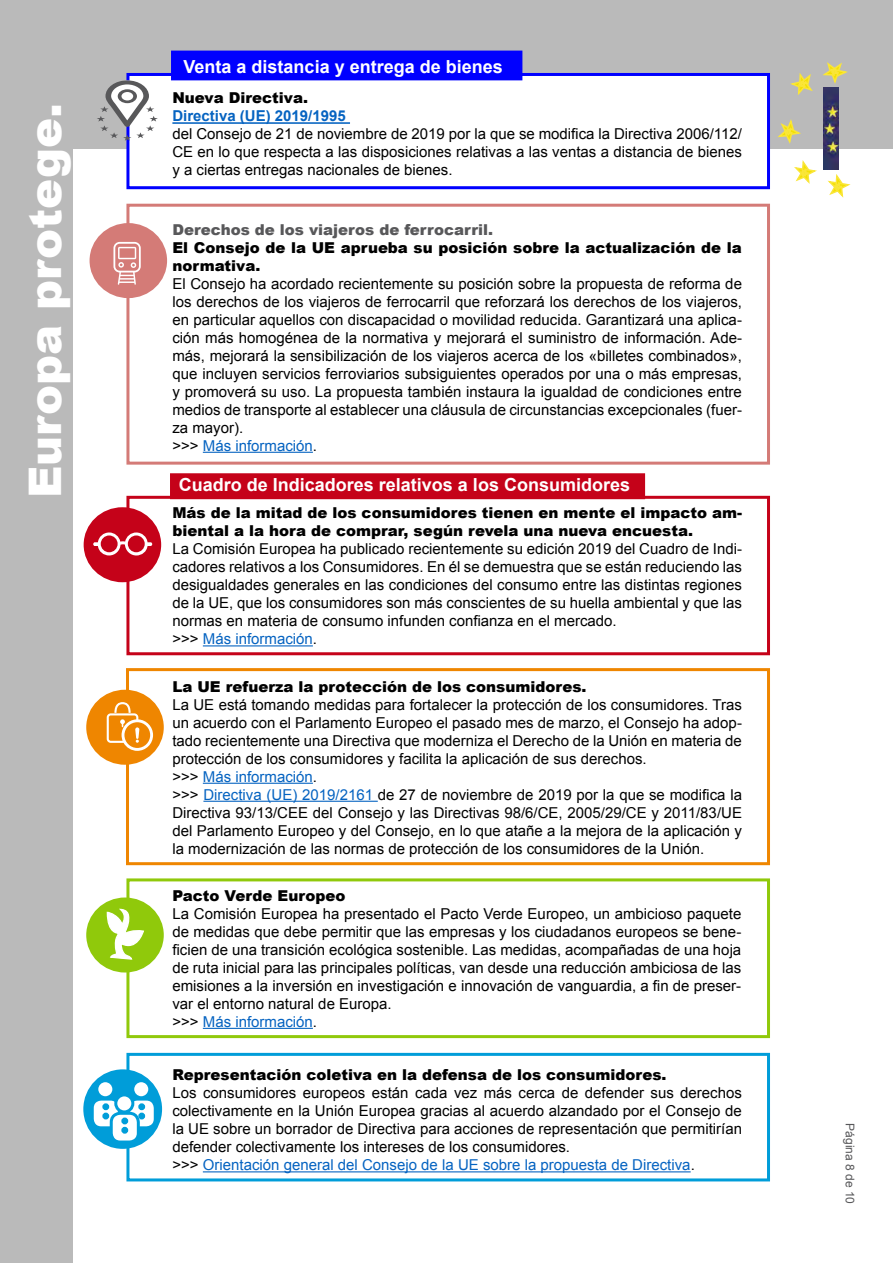
<style>
.page{position:relative;width:893px;height:1263px;background:#fff}
.page>*{position:absolute;margin:0;border:0;box-sizing:border-box;transform-origin:0 0}
.t1{font:900 45px "Arial";color:#fff}
.t2{font:700 18px "Arial";color:#fff}
.t3{font:15px/18px "Arial";color:#000}
.t4{font:900 15px/18px "Arial";color:#000}
.t5{font:900 15px "Arial";color:#58585a}
.t6{font:700 15px "Arial";color:#0563c1}
.t7{font:12px "Arial";color:#58585a}
.s1{color:#0563c1}
</style>
<div class="page">
<div style="left:0;top:0;width:893px;height:148px;background:#bababa"></div>
<img style="left:823px;top:97px;width:16px;height:72px">
<div style="left:126px;top:73px;width:644px;height:116px;background:#fff;border:3px solid #00f"></div>
<div style="left:126px;top:878px;width:644px;height:160px;border:3px solid #90c90b"></div>
<hr style="left:203px;top:1028px;width:110px;height:1px;background:#0563c1">
<div style="left:88px;top:899px;width:74px;height:72px;background:#90c90b;border-radius:50%"></div>
<div style="left:86px;top:897px;width:78px;height:75px;border:3px solid #90c90b;border-radius:50%"></div>
<svg style="left:106px;top:908px;width:39px;height:60px"></svg>
<div style="left:126px;top:1053px;width:644px;height:128px;border:3px solid #009dd9"></div>
<hr style="left:203px;top:1171px;width:488px;height:1px;background:#0563c1">
<div style="left:85px;top:1071px;width:76px;height:76px;background:#009dd9;border-radius:50%"></div>
<div style="left:83px;top:1069px;width:79px;height:80px;border:3px solid #009dd9;border-radius:50%"></div>
<div style="left:133px;top:1081px;width:17px;height:17px;background:#fff;border-radius:50%"></div>
<div style="left:131px;top:1079px;width:20px;height:20px;border:3px solid #009dd9;border-radius:50%"></div>
<div style="left:128px;top:1099px;width:27px;height:29px;background:#fff;border-radius:9px"></div>
<div style="left:127px;top:1097px;width:30px;height:32px;border:3px solid #009dd9;border-radius:9px"></div>
<div style="left:138px;top:1103px;width:7px;height:7px;border:3px solid #009dd9;border-radius:50%"></div>
<svg style="left:140px;top:1105px;width:4px;height:8px"></svg>
<div style="left:138px;top:1112px;width:7px;height:7px;border:3px solid #009dd9;border-radius:50%"></div>
<div style="left:97px;top:1081px;width:17px;height:17px;background:#fff;border-radius:50%"></div>
<div style="left:95px;top:1079px;width:20px;height:20px;border:3px solid #009dd9;border-radius:50%"></div>
<div style="left:92px;top:1099px;width:27px;height:29px;background:#fff;border-radius:9px"></div>
<div style="left:91px;top:1097px;width:30px;height:32px;border:3px solid #009dd9;border-radius:9px"></div>
<div style="left:102px;top:1103px;width:7px;height:7px;border:3px solid #009dd9;border-radius:50%"></div>
<svg style="left:104px;top:1105px;width:4px;height:8px"></svg>
<div style="left:102px;top:1112px;width:7px;height:7px;border:3px solid #009dd9;border-radius:50%"></div>
<div style="left:116px;top:1095px;width:17px;height:17px;background:#fff;border-radius:50%"></div>
<div style="left:114px;top:1093px;width:20px;height:20px;border:3px solid #009dd9;border-radius:50%"></div>
<div style="left:111px;top:1113px;width:27px;height:29px;background:#fff;border-radius:9px"></div>
<div style="left:110px;top:1112px;width:30px;height:31px;border:3px solid #009dd9;border-radius:9px"></div>
<div style="left:121px;top:1117px;width:7px;height:7px;border:3px solid #009dd9;border-radius:50%"></div>
<svg style="left:123px;top:1119px;width:4px;height:9px"></svg>
<div style="left:121px;top:1127px;width:7px;height:7px;border:3px solid #009dd9;border-radius:50%"></div>
<hr style="left:203px;top:783px;width:110px;height:1px;background:#0563c1">
<hr style="left:203px;top:801px;width:175px;height:1px;background:#0563c1">
<div style="left:126px;top:668px;width:644px;height:197px;border:3px solid #ef8600"></div>
<div style="left:88px;top:691px;width:74px;height:72px;background:#ef8600;border-radius:50%"></div>
<div style="left:86px;top:690px;width:78px;height:75px;border:3px solid #ef8600;border-radius:50%"></div>
<svg style="left:107px;top:702px;width:46px;height:49px"></svg>
<div style="left:170px;top:473px;width:475px;height:26px;background:#c50219;border:3px solid #c50219"></div>
<hr style="left:203px;top:645px;width:110px;height:1px;background:#0563c1">
<div style="left:126px;top:496px;width:644px;height:159px;border:3px solid #c50219"></div>
<div style="left:85px;top:508px;width:75px;height:73px;background:#c50219;border-radius:50%"></div>
<div style="left:84px;top:507px;width:77px;height:75px;border:3px solid #c50219;border-radius:50%"></div>
<svg style="left:93px;top:532px;width:59px;height:23px"></svg>
<div style="left:126px;top:204px;width:644px;height:261px;border:3px solid #d47b77"></div>
<hr style="left:203px;top:452px;width:110px;height:1px;background:#0563c1">
<div style="left:91px;top:224px;width:75px;height:73px;background:#d47b77;border-radius:50%"></div>
<div style="left:90px;top:223px;width:77px;height:75px;border:3px solid #d47b77;border-radius:50%"></div>
<svg style="left:113px;top:242px;width:28px;height:43px"></svg>
<svg style="left:794px;top:160px;width:23px;height:24px"></svg>
<svg style="left:777px;top:119px;width:24px;height:25px"></svg>
<svg style="left:790px;top:62px;width:58px;height:35px"></svg>
<svg style="left:827px;top:174px;width:24px;height:24px"></svg>
<div style="left:0;top:0;width:73px;height:1263px;background:#bababa"></div>
<hr style="left:172px;top:122px;width:178px;height:2px;background:#0563c1">
<div style="left:171px;top:51px;width:351px;height:29px;background:#00f"></div>
<svg style="left:97px;top:80px;width:61px;height:61px"></svg>
<p class="t2" style="left:184px;top:54px;width:321px">Venta a distancia y entrega de bienes</p>
<p class="t4" style="left:172px;top:88px;width:137px">Nueva Directiva.</p>
<h1 class="t1" style="left:12px;top:498px;width:397px;rotate:-90deg">Europa protege.</h1>
<p class="t6" style="left:172px;top:106px;width:175px">Directiva (UE) 2019/1995</p>
<p class="t3" style="left:172px;top:125px;width:571px;text-align:justify">del Consejo de 21 de noviembre de 2019 por la que se modifica la Directiva 2006/112/ CE en lo que respecta a las disposiciones relativas a las ventas a distancia de bienes y a ciertas entregas nacionales de bienes.</p>
<p class="t5" style="left:172px;top:218px;width:322px">Derechos de los viajeros de ferrocarril.</p>
<p class="t4" style="left:172px;top:238px;width:571px">El Consejo de la UE aprueba su posición sobre la actualización de la normativa.</p>
<p class="t3" style="left:172px;top:274px;width:571px">El Consejo ha acordado recientemente su posición sobre la propuesta de reforma de los derechos de los viajeros de ferrocarril que reforzará los derechos de los viajeros, en particular aquellos con discapacidad o movilidad reducida. Garantizará una aplica&shy;ción más homogénea de la normativa y mejorará el suministro de información. Ade&shy;más, mejorará la sensibilización de los viajeros acerca de los «billetes combinados», que incluyen servicios ferroviarios subsiguientes operados por una o más empresas, y promoverá su uso. La propuesta también instaura la igualdad de condiciones entre medios de transporte al establecer una cláusula de circunstancias excepcionales (fuer&shy;za mayor).<br>&gt;&gt;&gt; <span class="s1">Más información</span>.</p>
<p class="t2" style="left:179px;top:472px;width:453px">Cuadro de Indicadores relativos a los Consumidores</p>
<p class="t4" style="left:172px;top:503px;width:571px">Más de la mitad de los consumidores tienen en mente el impacto am&shy;biental a la hora de comprar, según revela una nueva encuesta.</p>
<p class="t3" style="left:172px;top:540px;width:571px">La Comisión Europea ha publicado recientemente su edición 2019 del Cuadro de Indi&shy;cadores relativos a los Consumidores. En él se demuestra que se están reduciendo las desigualdades generales en las condiciones del consumo entre las distintas regiones de la UE, que los consumidores son más conscientes de su huella ambiental y que las normas en materia de consumo infunden confianza en el mercado.<br>&gt;&gt;&gt; <span class="s1">Más información</span>.</p>
<p class="t4" style="left:172px;top:677px;width:416px">La UE refuerza la protección de los consumidores.</p>
<p class="t3" style="left:172px;top:695px;width:571px">La UE está tomando medidas para fortalecer la protección de los consumidores. Tras un acuerdo con el Parlamento Europeo el pasado mes de marzo, el Consejo ha adop&shy;tado recientemente una Directiva que moderniza el Derecho de la Unión en materia de protección de los consumidores y facilita la aplicación de sus derechos.<br>&gt;&gt;&gt; <span class="s1">Más información</span>.<br>&gt;&gt;&gt; <span class="s1">Directiva (UE) 2019/2161</span> de 27 de noviembre de 2019 por la que se modifica la Directiva 93/13/CEE del Consejo y las Directivas 98/6/CE, 2005/29/CE y 2011/83/UE del Parlamento Europeo y del Consejo, en lo que atañe a la mejora de la aplicación y la modernización de las normas de protección de los consumidores de la Unión.</p>
<p class="t4" style="left:172px;top:886px;width:174px">Pacto Verde Europeo</p>
<p class="t3" style="left:172px;top:904px;width:570px">La Comisión Europea ha presentado el Pacto Verde Europeo, un ambicioso paquete de medidas que debe permitir que las empresas y los ciudadanos europeos se bene&shy;ficien de una transición ecológica sostenible. Las medidas, acompañadas de una hoja de ruta inicial para las principales políticas, van desde una reducción ambiciosa de las emisiones a la inversión en investigación e innovación de vanguardia, a fin de preser&shy;var el entorno natural de Europa.<br>&gt;&gt;&gt; <span class="s1">Más información</span>.</p>
<p class="t4" style="left:172px;top:1065px;width:496px">Representación coletiva en la defensa de los consumidores.</p>
<p class="t3" style="left:172px;top:1084px;width:571px">Los consumidores europeos están cada vez más cerca de defender sus derechos colectivamente en la Unión Europea gracias al acuerdo alzandado por el Consejo de la UE sobre un borrador de Directiva para acciones de representación que permitirían defender colectivamente los intereses de los consumidores.<br>&gt;&gt;&gt; <span class="s1">Orientación general del Consejo de la UE sobre la propuesta de Directiva</span>.</p>
<p class="t7" style="left:858px;top:1123px;width:82px;rotate:90deg">Página 8 de 10</p>
</div>
